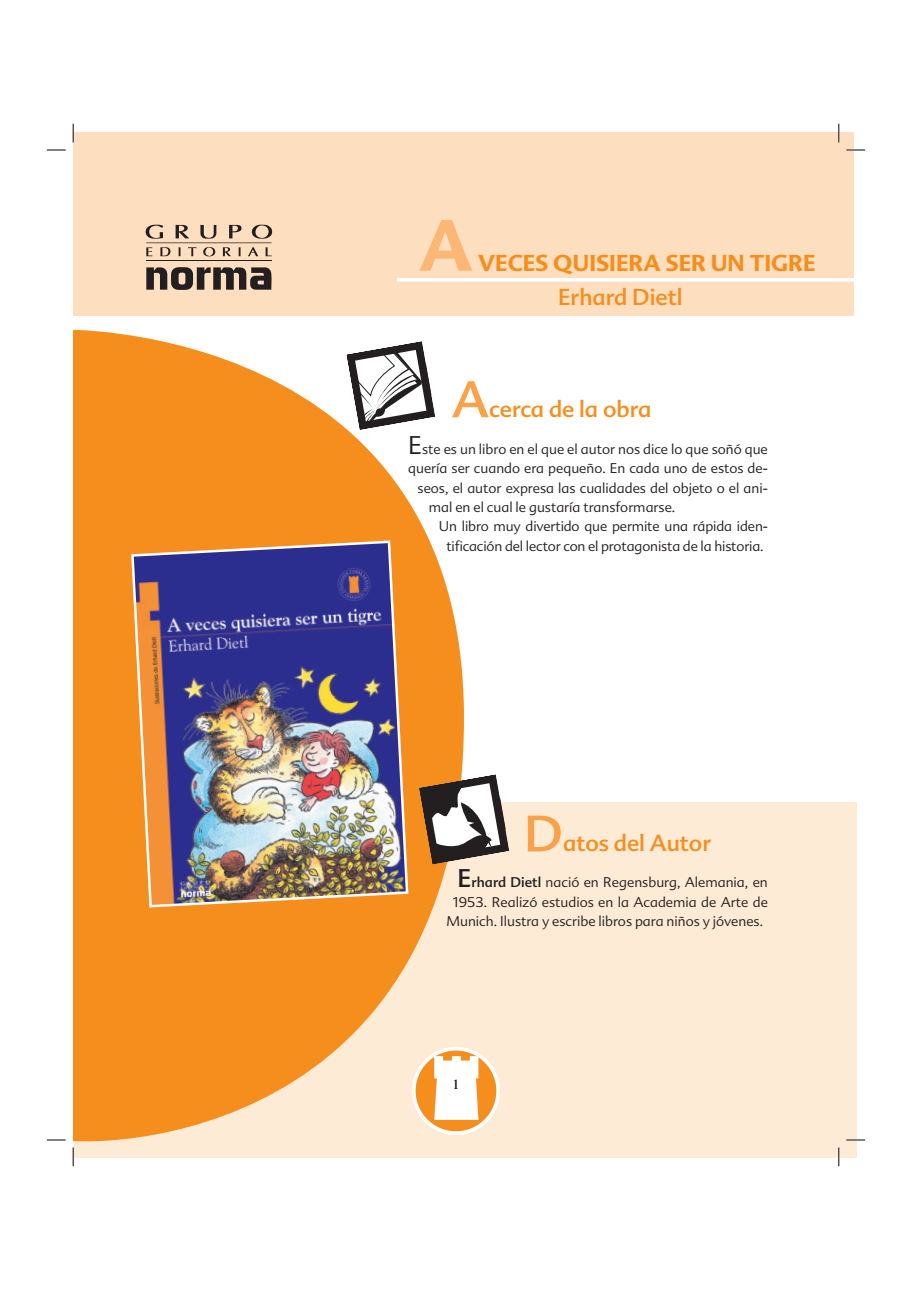
<style>
.page{position:relative;width:912px;height:1290px;background:#fff}
.page>*{position:absolute;margin:0;border:0;box-sizing:border-box;transform-origin:0 0}
.t1{font:700 70px "Advert";color:#fbb773}
.t2{font:50px "Advert";color:#f9a249}
.t3{font:22.5px "Advert";color:#f68e1e}
.t4{font:700 22.5px "Advert";color:#f68e1e}
.t5{font:700 15px "Americana Std";color:#231f20}
.t6{font:300 13.75px "Advert";color:#231f20}
.s1{font-size:25px}
.s2{font-weight:400;font-size:25px}
.s3{font-weight:400}
</style>
<div class="page">
<div style="left:73px;top:802px;width:783px;height:356px;background:#feebd6"></div>
<svg style="left:73px;top:329px;width:391px;height:819px;fill:#f68e1e"></svg>
<svg style="left:413px;top:1049px;width:85px;height:84px;background:#f79b38"></svg>
<div style="left:412px;top:1047px;width:88px;height:88px;border:4px solid #fff;border-radius:50%"></div>
<div style="left:73px;top:132px;width:780px;height:184px;background:#fddebe"></div>
<hr style="left:146px;top:242px;width:125px;height:1px;background:#231f20">
<hr style="left:146px;top:260px;width:125px;height:1px;background:#231f20">
<svg style="left:146px;top:267px;width:125px;height:23px"></svg>
<svg style="left:146px;top:225px;width:126px;height:14px"></svg>
<svg style="left:146px;top:247px;width:125px;height:9px"></svg>
<svg style="left:396px;top:278px;width:458px;height:4px;background:#fefbf8"></svg>
<img style="left:130px;top:539px;width:279px;height:370px">
<svg style="left:346px;top:341px;width:89px;height:89px"></svg>
<svg style="left:418px;top:774px;width:91px;height:91px"></svg>
<svg style="left:434px;top:1056px;width:44px;height:64px;background:#fef7ef"></svg>
<svg style="left:47px;top:149px;width:19px;height:2px"></svg>
<svg style="left:846px;top:149px;width:18px;height:2px"></svg>
<svg style="left:47px;top:1139px;width:19px;height:2px"></svg>
<svg style="left:846px;top:1139px;width:18px;height:2px"></svg>
<svg style="left:72px;top:124px;width:2px;height:18px"></svg>
<svg style="left:72px;top:1148px;width:2px;height:18px"></svg>
<svg style="left:838px;top:124px;width:1px;height:18px"></svg>
<svg style="left:838px;top:1148px;width:1px;height:18px"></svg>
<h1 class="t1" style="left:419px;top:219px;width:56px">A</h1>
<h3 class="t4" style="left:478px;top:254px;width:339px">VECES QUISIERA SER UN TIGRE</h3>
<h3 class="t3" style="left:558px;top:289px;width:126px">Erhard Dietl</h3>
<h2 class="t2" style="left:451px;top:381px;width:39px">A</h2>
<h3 class="t3" style="left:489px;top:401px;width:163px">cerca de la obra</h3>
<p class="t6" style="left:408px;top:444px;width:361px"><span class="s1">E</span>ste es un libro en el que el autor nos dice lo que soñó que</p>
<p class="t6" style="left:408px;top:463px;width:361px">quería ser cuando era pequeño. En cada uno de estos de-</p>
<p class="t6" style="left:417px;top:482px;width:352px">seos, el autor expresa las cualidades del objeto o el ani-</p>
<p class="t6" style="left:428px;top:502px;width:248px">mal en el cual le gustaría transformarse.</p>
<p class="t6" style="left:438px;top:521px;width:330px">Un libro muy divertido que permite una rápida iden-</p>
<p class="t6" style="left:446px;top:540px;width:319px">tificación del lector con el protagonista de la historia.</p>
<h2 class="t2" style="left:524px;top:815px;width:41px">D</h2>
<h3 class="t3" style="left:563px;top:835px;width:149px">atos del Autor</h3>
<p class="t6" style="left:457px;top:877px;width:312px"><span class="s2">E</span><span class="s3">rhard Dietl</span> nació en Regensburg, Alemania, en</p>
<p class="t6" style="left:452px;top:896px;width:317px">1953. Realizó estudios en la Academia de Arte de</p>
<p class="t6" style="left:446px;top:916px;width:318px">Munich. Ilustra y escribe libros para niños y jóvenes.</p>
<p class="t5" style="left:451px;top:1079px;width:11px">1</p>
</div>
